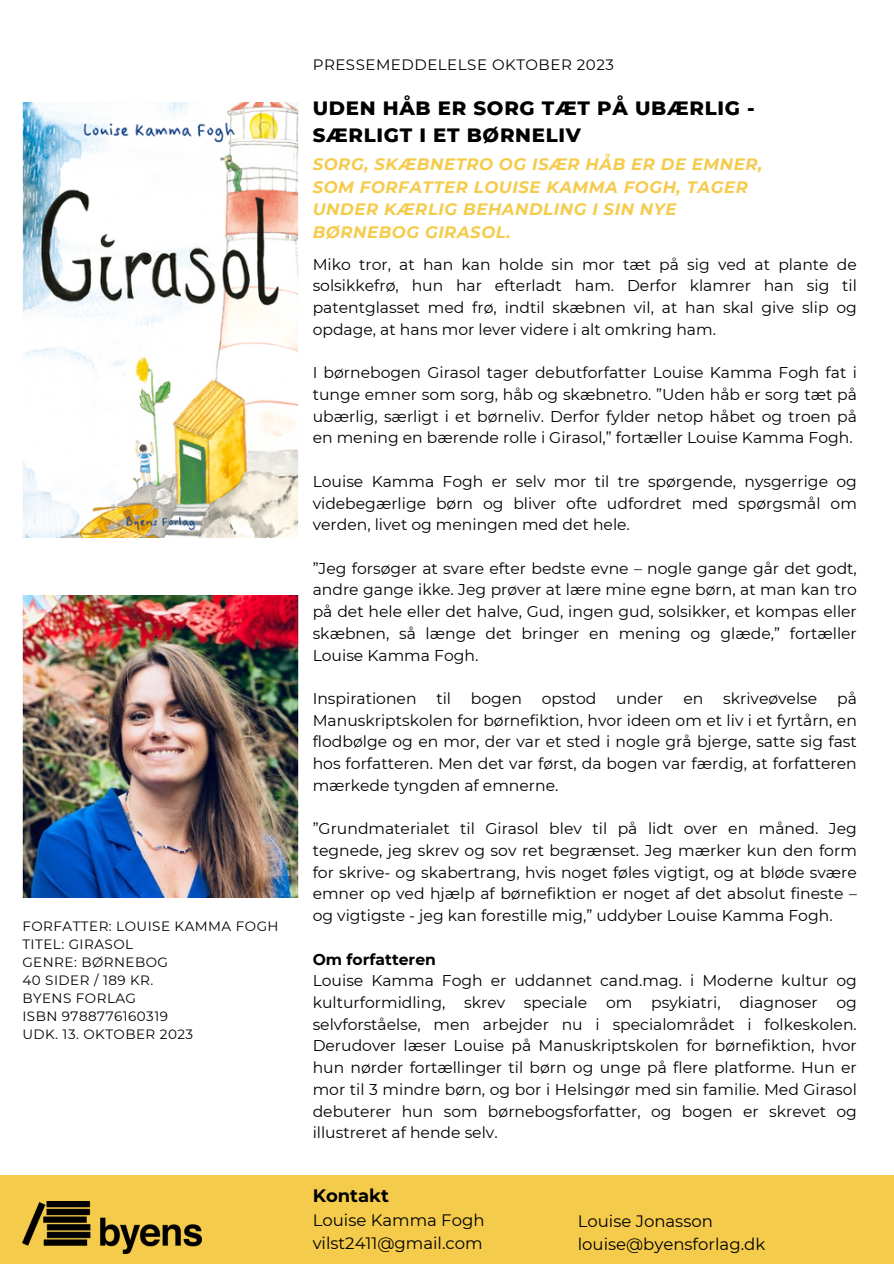
<style>
.page{position:relative;width:894px;height:1264px;background:#fff}
.page>*{position:absolute;margin:0;border:0;box-sizing:border-box;transform-origin:0 0}
.t1{font:800 19.65px/27px "Montserrat";letter-spacing:.035em;color:#000}
.t2{font:700 18px "Montserrat";color:#000}
.t3{font:italic 700 16.5px/22.5px "Montserrat";letter-spacing:.035em;color:#f5cb4b}
.t4{font:16.5px "Montserrat";color:#000}
.t5{font:15.6px/21.8px "Montserrat";color:#000;text-align:justify}
.t6{font:700 15.6px "Montserrat";color:#000}
.t7{font:15px "Montserrat";letter-spacing:.035em;color:#000}
.t8{font:13.5px "Montserrat";letter-spacing:.035em;color:#000}
</style>
<div class="page">
<img style="left:22px;top:102px;width:276px;height:435px">
<img style="left:22px;top:596px;width:276px;height:301px">
<div style="left:0;top:1175px;width:893px;height:88px;background:#f5cb4b"></div>
<img style="left:22px;top:1201px;width:179px;height:52px">
<p class="t8" style="left:22px;top:917px;width:258px">FORFATTER: LOUISE KAMMA FOGH</p>
<p class="t8" style="left:22px;top:935px;width:112px">TITEL: GIRASOL</p>
<p class="t8" style="left:22px;top:953px;width:147px">GENRE: BØRNEBOG</p>
<p class="t8" style="left:22px;top:971px;width:132px">40 SIDER / 189 KR.</p>
<p class="t8" style="left:22px;top:989px;width:115px">BYENS FORLAG</p>
<p class="t8" style="left:22px;top:1007px;width:147px">ISBN 9788776160319</p>
<p class="t8" style="left:22px;top:1025px;width:172px">UDK. 13. OKTOBER 2023</p>
<p class="t7" style="left:312px;top:55px;width:303px">PRESSEMEDDELELSE OKTOBER 2023</p>
<p class="t1" style="left:312px;top:94px;width:443px">UDEN HÅB ER SORG TÆT PÅ UBÆRLIG -<br>SÆRLIGT I ET BØRNELIV</p>
<p class="t3" style="left:312px;top:153px;width:451px">SORG, SKÆBNETRO OG ISÆR HÅB ER DE EMNER,<br>SOM FORFATTER LOUISE KAMMA FOGH, TAGER<br>UNDER KÆRLIG BEHANDLING I SIN NYE<br>BØRNEBOG GIRASOL.</p>
<p class="t5" style="left:312px;top:253px;width:545px">Miko tror, at han kan holde sin mor tæt på sig ved at plante de solsikkefrø, hun har efterladt ham. Derfor klamrer han sig til patentglasset med frø, indtil skæbnen vil, at han skal give slip og opdage, at hans mor lever videre i alt omkring ham.</p>
<p class="t5" style="left:312px;top:362px;width:545px">I børnebogen Girasol tager debutforfatter Louise Kamma Fogh fat i tunge emner som sorg, håb og skæbnetro. ”Uden håb er sorg tæt på ubærlig, særligt i et børneliv. Derfor fylder netop håbet og troen på en mening en bærende rolle i Girasol,” fortæller Louise Kamma Fogh.</p>
<p class="t5" style="left:312px;top:470px;width:545px">Louise Kamma Fogh er selv mor til tre spørgende, nysgerrige og videbegærlige børn og bliver ofte udfordret med spørgsmål om verden, livet og meningen med det hele.</p>
<p class="t5" style="left:312px;top:557px;width:545px">”Jeg forsøger at svare efter bedste evne – nogle gange går det godt, andre gange ikke. Jeg prøver at lære mine egne børn, at man kan tro på det hele eller det halve, Gud, ingen gud, solsikker, et kompas eller skæbnen, så længe det bringer en mening og glæde,” fortæller Louise Kamma Fogh.</p>
<p class="t5" style="left:312px;top:687px;width:105px">Inspirationen</p>
<p class="t5" style="left:436px;top:687px;width:16px">til</p>
<p class="t5" style="left:471px;top:687px;width:52px">bogen</p>
<p class="t5" style="left:541px;top:687px;width:56px">opstod</p>
<p class="t5" style="left:616px;top:687px;width:49px">under</p>
<p class="t5" style="left:683px;top:687px;width:21px">en</p>
<p class="t5" style="left:723px;top:687px;width:96px">skriveøvelse</p>
<p class="t5" style="left:312px;top:687px;width:545px;text-indent:524px">på Manuskriptskolen for børnefiktion, hvor ideen om et liv i et fyrtårn, en flodbølge og en mor, der var et sted i nogle grå bjerge, satte sig fast hos forfatteren. Men det var først, da bogen var færdig, at forfatteren mærkede tyngden af emnerne.</p>
<p class="t5" style="left:312px;top:817px;width:545px">”Grundmaterialet til Girasol blev til på lidt over en måned. Jeg tegnede, jeg skrev og sov ret begrænset. Jeg mærker kun den form for skrive- og skabertrang, hvis noget føles vigtigt, og at bløde svære emner op ved hjælp af børnefiktion er noget af det absolut fineste – og vigtigste - jeg kan forestille mig,” uddyber Louise Kamma Fogh.</p>
<p class="t6" style="left:312px;top:949px;width:125px">Om forfatteren</p>
<p class="t5" style="left:312px;top:969px;width:545px">Louise Kamma Fogh er uddannet cand.mag. i Moderne kultur og kulturformidling, skrev speciale om psykiatri, diagnoser og selvforståelse, men arbejder nu i specialområdet i folkeskolen.<br>Derudover læser Louise på Manuskriptskolen for børnefiktion, hvor hun nørder fortællinger til børn og unge på flere platforme. Hun er mor til 3 mindre børn, og bor i Helsingør med sin familie. Med Girasol debuterer hun som børnebogsforfatter, og bogen er skrevet og illustreret af hende selv.</p>
<p class="t2" style="left:312px;top:1184px;width:78px">Kontakt</p>
<p class="t4" style="left:312px;top:1210px;width:173px">Louise Kamma Fogh</p>
<p class="t4" style="left:312px;top:1232px;width:171px">vilst2411@gmail.com</p>
<p class="t4" style="left:577px;top:1210px;width:137px">Louise Jonasson</p>
<p class="t4" style="left:577px;top:1233px;width:189px">louise@byensforlag.dk</p>
</div>
